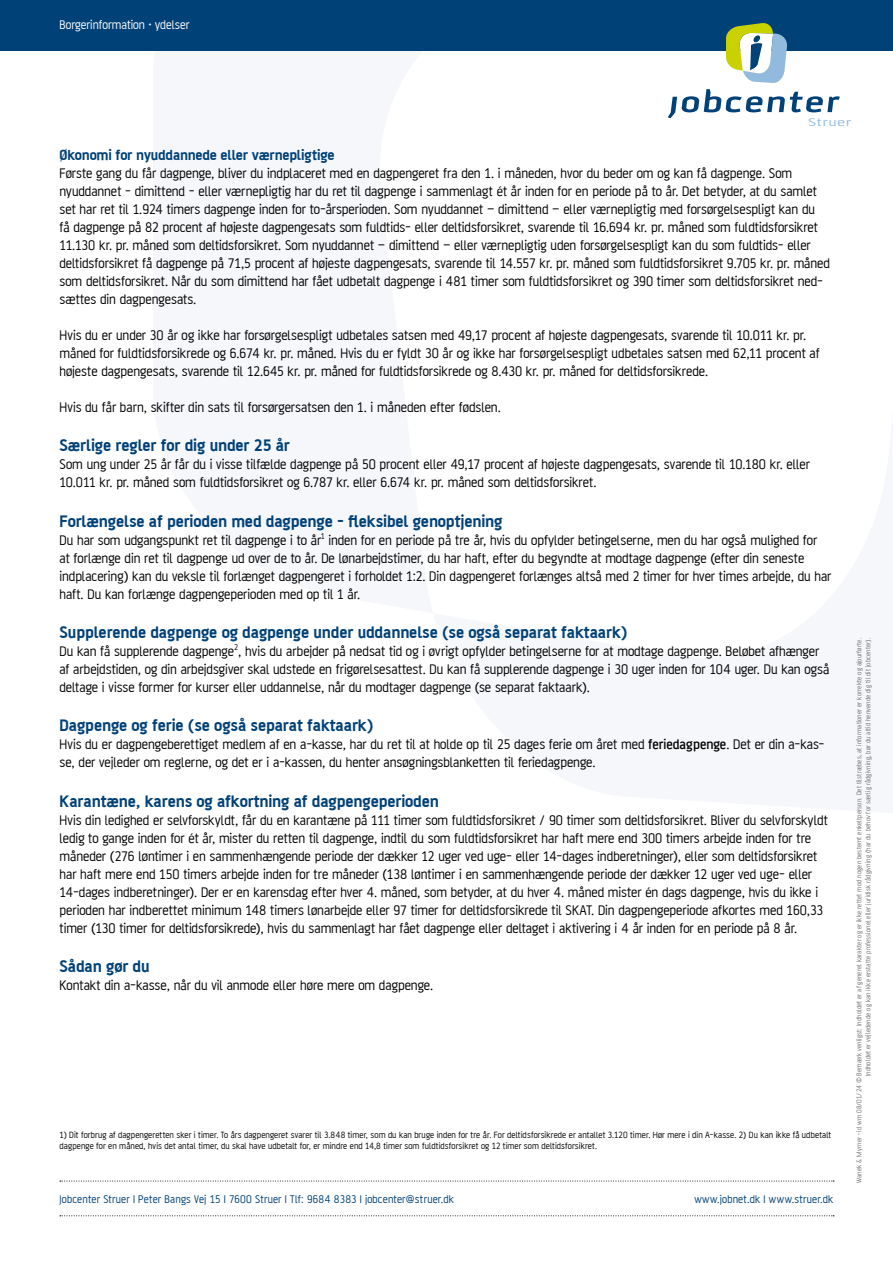
<style>
.page{position:relative;width:893px;height:1263px;background:#fff}
.page>*{position:absolute;margin:0;border:0;box-sizing:border-box;transform-origin:0 0}
.P_bold{font:700 18px "AF Battersea";letter-spacing:-.01em;color:#004178}
.P_bold-2{font:700 15.75px "AF Battersea";letter-spacing:-.015em;color:#004178}
.t1{font:15px/18px "AF Battersea";letter-spacing:-.005em;color:#000}
.P_virksomhedsservice{font:13.5px "AF Battersea";color:#fff}
.t2{font:12px "AF Battersea";letter-spacing:.015em;color:#004178}
.t3{font:12px "AF Battersea";letter-spacing:.05em;color:#91badc;scale:1.5 1}
.P_footnote{font:9.75px "AF Battersea";letter-spacing:.01em;color:#000}
.t4{font:7.5px/9px "AF Battersea";letter-spacing:.015em;color:#707172;text-align:right}
.s1{font-weight:500}
</style>
<div class="page">
<div style="left:0;top:0;width:893px;height:51px;background:#004178"></div>
<svg style="left:60px;top:1181px;width:774px;height:1px"></svg>
<svg style="left:60px;top:1215px;width:774px;height:1px"></svg>
<svg style="left:668px;top:89px;width:172px;height:29px"></svg>
<svg style="left:726px;top:23px;width:61px;height:60px"></svg>
<p class="P_virksomhedsservice" style="left:60px;top:17px;width:131px">Borgerinformation · ydelser</p>
<p class="t3" style="left:808px;top:116px;width:30px">Struer</p>
<p class="P_bold-2" style="left:60px;top:147px;width:277px">Økonomi for nyuddannede eller værnepligtige</p>
<p class="t1" style="left:60px;top:164px;width:772px">Første gang du får dagpenge, bliver du indplaceret med en dagpengeret fra den 1. i måneden, hvor du beder om og kan få dagpenge. Som nyuddannet - dimittend - eller værnepligtig har du ret til dagpenge i sammenlagt ét år inden for en periode på to år. Det betyder, at du samlet set har ret til 1.924 timers dagpenge inden for to-årsperioden. Som nyuddannet – dimittend – eller værnepligtig med forsørgelsespligt kan du<br>få dagpenge på 82 procent af højeste dagpengesats som fuldtids- eller deltidsforsikret, svarende til 16.694 kr. pr. måned som fuldtidsforsikret 11.130 kr. pr. måned som deltidsforsikret. Som nyuddannet – dimittend – eller værnepligtig uden forsørgelsespligt kan du som fuldtids- eller deltidsforsikret få dagpenge på 71,5 procent af højeste dagpengesats, svarende til 14.557 kr. pr. måned som fuldtidsforsikret 9.705 kr. pr. måned som deltidsforsikret. Når du som dimittend har fået udbetalt dagpenge i 481 timer som fuldtidsforsikret og 390 timer som deltidsforsikret ned&shy;sættes din dagpengesats.</p>
<p class="t1" style="left:60px;top:326px;width:762px">Hvis du er under 30 år og ikke har forsørgelsespligt udbetales satsen med 49,17 procent af højeste dagpengesats, svarende til 10.011 kr. pr. måned for fuldtidsforsikrede og 6.674 kr. pr. måned. Hvis du er fyldt 30 år og ikke har forsørgelsespligt udbetales satsen med 62,11 procent af højeste dagpengesats, svarende til 12.645 kr. pr. måned for fuldtidsforsikrede og 8.430 kr. pr. måned for deltidsforsikrede.</p>
<p class="t1" style="left:60px;top:398px;width:443px">Hvis du får barn, skifter din sats til forsørgersatsen den 1. i måneden efter fødslen.</p>
<p class="P_bold" style="left:60px;top:436px;width:232px">Særlige regler for dig under 25 år</p>
<p class="t1" style="left:60px;top:455px;width:752px">Som ung under 25 år får du i visse tilfælde dagpenge på 50 procent eller 49,17 procent af højeste dagpengesats, svarende til 10.180 kr. eller<br>10.011 kr. pr. måned som fuldtidsforsikret og 6.787 kr. eller 6.674 kr. pr. måned som deltidsforsikret.</p>
<p class="P_bold" style="left:60px;top:512px;width:444px">Forlængelse af perioden med dagpenge - fleksibel genoptjening</p>
<p class="t1" style="left:60px;top:531px;width:773px">Du har som udgangspunkt ret til dagpenge i to år<sup>1</sup> inden for en periode på tre år, hvis du opfylder betingelserne, men du har også mulighed for<br>at forlænge din ret til dagpenge ud over de to år. De lønarbejdstimer, du har haft, efter du begyndte at modtage dagpenge (efter din seneste indplacering) kan du veksle til forlænget dagpengeret i forholdet 1:2. Din dagpengeret forlænges altså med 2 timer for hver times arbejde, du har haft. Du kan forlænge dagpengeperioden med op til 1 år.</p>
<p class="P_bold" style="left:60px;top:623px;width:570px">Supplerende dagpenge og dagpenge under uddannelse (se også separat faktaark)</p>
<p class="t1" style="left:60px;top:642px;width:771px">Du kan få supplerende dagpenge<sup>2</sup>, hvis du arbejder på nedsat tid og i øvrigt opfylder betingelserne for at modtage dagpenge. Beløbet afhænger af arbejdstiden, og din arbejdsgiver skal udstede en frigørelsesattest. Du kan få supplerende dagpenge i 30 uger inden for 104 uger. Du kan også deltage i visse former for kurser eller uddannelse, når du modtager dagpenge (se separat faktaark).</p>
<p class="P_bold" style="left:60px;top:716px;width:316px">Dagpenge og ferie (se også separat faktaark)</p>
<p class="t1" style="left:60px;top:735px;width:766px">Hvis du er dagpengeberettiget medlem af en a-kasse, har du ret til at holde op til 25 dages ferie om året med <span class="s1">feriedagpenge</span>. Det er din a-kas&shy;se, der vejleder om reglerne, og det er i a-kassen, du henter ansøgningsblanketten til feriedagpenge.</p>
<p class="P_bold" style="left:60px;top:791px;width:381px">Karantæne, karens og afkortning af dagpengeperioden</p>
<p class="t1" style="left:60px;top:811px;width:770px">Hvis din ledighed er selvforskyldt, får du en karantæne på 111 timer som fuldtidsforsikret / 90 timer som deltidsforsikret. Bliver du selvforskyldt ledig to gange inden for ét år, mister du retten til dagpenge, indtil du som fuldtidsforsikret har haft mere end 300 timers arbejde inden for tre måneder (276 løntimer i en sammenhængende periode der dækker 12 uger ved uge- eller 14-dages indberetninger), eller som deltidsforsikret har haft mere end 150 timers arbejde inden for tre måneder (138 løntimer i en sammenhængende periode der dækker 12 uger ved uge- eller 14-dages indberetninger). Der er en karensdag efter hver 4. måned, som betyder, at du hver 4. måned mister én dags dagpenge, hvis du ikke i perioden har indberettet minimum 148 timers lønarbejde eller 97 timer for deltidsforsikrede til SKAT. Din dagpengeperiode afkortes med 160,33 timer (130 timer for deltidsforsikrede), hvis du sammenlagt har fået dagpenge eller deltaget i aktivering i 4 år inden for en periode på 8 år.</p>
<p class="P_bold" style="left:60px;top:957px;width:92px">Sådan gør du</p>
<p class="t1" style="left:60px;top:976px;width:375px">Kontakt din a-kasse, når du vil anmode eller høre mere om dagpenge.</p>
<p class="P_footnote" style="left:60px;top:1129px;width:773px">1) Dit forbrug af dagpengeretten sker i timer. To års dagpengeret svarer til 3.848 timer, som du kan bruge inden for tre år. For deltidsforsikrede er antallet 3.120 timer. Hør mere i din A-kasse. 2) Du kan ikke få udbetalt</p>
<p class="P_footnote" style="left:60px;top:1140px;width:539px">dagpenge for en måned, hvis det antal timer, du skal have udbetalt for, er mindre end 14,8 timer som fuldtidsforsikret og 12 timer som deltidsforsikret.</p>
<p class="t2" style="left:60px;top:1192px;width:396px">Jobcenter Struer | Peter Bangs Vej 15 | 7600 Struer | Tlf: 9684 8383 | jobcenter@struer.dk</p>
<p class="t2" style="left:694px;top:1192px;width:141px">www.jobnet.dk | www.struer.dk</p>
<p class="t4" style="left:854px;top:1183px;width:547px;rotate:-90deg">Wanek &amp; Myrner · id wm 08/01/24 © Bemærk venligst: Indholdet er af generel karakter og er ikke rettet mod nogen bestemt enkeltperson. Det tilstræbes, at informationer er korrekte og ajourførte.<br>Indholdet er vejledende og kan ikke erstatte professionel eller juridisk rådgivning (har du behov for særlig rådgivning, bør du altid henvende dig til dit jobcenter).</p>
</div>
